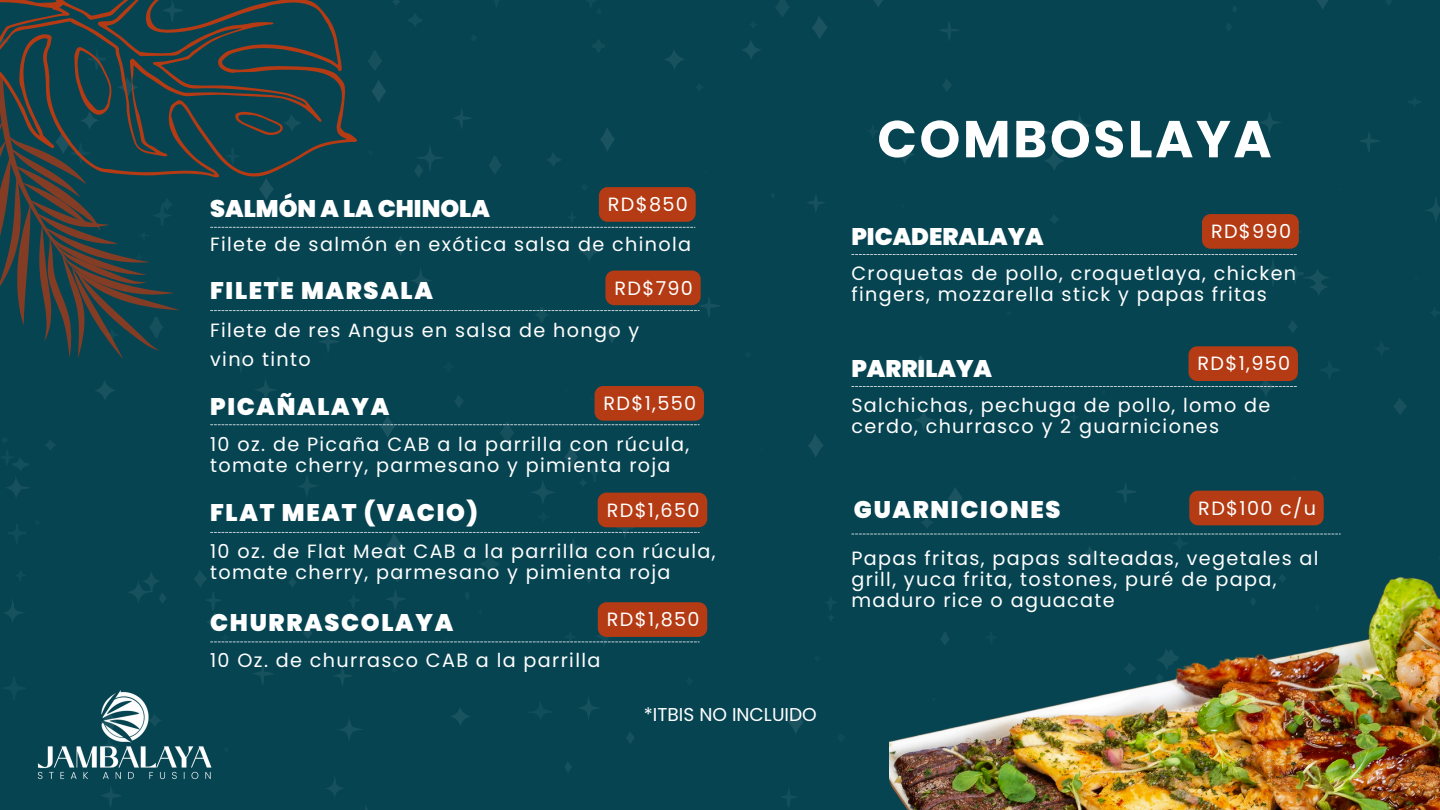
<style>
.page{position:relative;width:1440px;height:810px;background:#064452}
.page>*{position:absolute;margin:0;border:0;box-sizing:border-box;transform-origin:0 0}
.t1{font:700 51.9px "Poppins";letter-spacing:.05em;color:#fff}
.t2{font:900 24px "Poppins";letter-spacing:.07em;color:#fff}
.t3{font:900 24px "Poppins";color:#fff}
.t4{font:19.2px/21px "Poppins";letter-spacing:.07em;color:#fff}
.t5{font:18.6px "Poppins";color:#fff}
</style>
<div class="page">
<svg style="left:1317px;top:0;width:11px;height:9px"></svg>
<svg style="left:874px;top:0;width:9px;height:7px"></svg>
<svg style="left:494px;top:0;width:5px;height:7px"></svg>
<svg style="left:775px;top:0;width:14px;height:17px"></svg>
<svg style="left:1386px;top:0;width:5px;height:5px"></svg>
<svg style="left:1233px;top:6px;width:4px;height:6px"></svg>
<svg style="left:409px;top:13px;width:13px;height:13px"></svg>
<svg style="left:812px;top:16px;width:15px;height:23px"></svg>
<svg style="left:940px;top:22px;width:18px;height:19px"></svg>
<svg style="left:1226px;top:24px;width:5px;height:7px"></svg>
<svg style="left:592px;top:40px;width:13px;height:12px"></svg>
<svg style="left:743px;top:40px;width:17px;height:19px"></svg>
<div style="left:664px;top:49px;width:22px;height:21px;background:#fefffe;border-radius:11px;opacity:.68"></div>
<svg style="left:942px;top:79px;width:9px;height:12px"></svg>
<svg style="left:1408px;top:97px;width:13px;height:10px"></svg>
<svg style="left:454px;top:109px;width:17px;height:20px"></svg>
<svg style="left:1259px;top:112px;width:22px;height:22px"></svg>
<svg style="left:1068px;top:114px;width:23px;height:23px"></svg>
<svg style="left:1035px;top:124px;width:18px;height:19px"></svg>
<div style="left:600px;top:127px;width:15px;height:25px;background:#fefffe;border-radius:50%;opacity:.75"></div>
<svg style="left:1360px;top:133px;width:19px;height:19px"></svg>
<div style="left:894px;top:144px;width:21px;height:21px;background:#fefffe;border-radius:50%;opacity:.67"></div>
<div style="left:1043px;top:150px;width:22px;height:22px;background:#fefffe;border-radius:11px;opacity:.68"></div>
<svg style="left:547px;top:153px;width:14px;height:14px"></svg>
<svg style="left:489px;top:156px;width:12px;height:18px"></svg>
<svg style="left:414px;top:147px;width:29px;height:30px"></svg>
<div style="left:580px;top:183px;width:9px;height:9px;background:#0c4956;border-radius:4px"></div>
<svg style="left:807px;top:195px;width:18px;height:17px"></svg>
<svg style="left:1426px;top:197px;width:14px;height:24px"></svg>
<div style="left:578px;top:240px;width:22px;height:22px;background:#fefffe;border-radius:11px;opacity:.68"></div>
<svg style="left:1431px;top:308px;width:9px;height:9px"></svg>
<div style="left:1006px;top:310px;width:7px;height:7px;background:#0a4755;border-radius:3px"></div>
<svg style="left:1288px;top:321px;width:9px;height:12px"></svg>
<svg style="left:1321px;top:362px;width:18px;height:16px"></svg>
<div style="left:94px;top:379px;width:22px;height:22px;background:#fefffe;border-radius:11px;opacity:.68"></div>
<svg style="left:1394px;top:398px;width:13px;height:17px"></svg>
<svg style="left:808px;top:434px;width:15px;height:23px"></svg>
<svg style="left:46px;top:440px;width:9px;height:10px"></svg>
<svg style="left:7px;top:458px;width:22px;height:39px"></svg>
<svg style="left:17px;top:571px;width:8px;height:10px"></svg>
<svg style="left:129px;top:573px;width:37px;height:31px"></svg>
<svg style="left:4px;top:600px;width:20px;height:22px"></svg>
<svg style="left:826px;top:597px;width:11px;height:24px"></svg>
<div style="left:814px;top:655px;width:7px;height:7px;background:#0d4957;border-radius:3px"></div>
<svg style="left:253px;top:665px;width:21px;height:19px"></svg>
<svg style="left:334px;top:666px;width:18px;height:20px"></svg>
<svg style="left:580px;top:697px;width:18px;height:22px"></svg>
<svg style="left:531px;top:703px;width:21px;height:16px"></svg>
<div style="left:450px;top:707px;width:21px;height:19px;background:#fefffe;border-radius:50%;opacity:.72"></div>
<svg style="left:788px;top:710px;width:15px;height:23px"></svg>
<svg style="left:339px;top:720px;width:23px;height:19px"></svg>
<svg style="left:626px;top:732px;width:8px;height:12px"></svg>
<svg style="left:565px;top:762px;width:7px;height:10px"></svg>
<svg style="left:326px;top:777px;width:18px;height:20px"></svg>
<svg style="left:101px;top:788px;width:20px;height:19px"></svg>
<svg style="left:783px;top:789px;width:13px;height:18px"></svg>
<img style="left:890px;top:557px;width:550px;height:253px">
<img style="left:37px;top:684px;width:226px;height:104px">
<svg style="left:851px;top:214px;width:478px;height:82px"></svg>
<svg style="left:851px;top:346px;width:447px;height:84px"></svg>
<svg style="left:186px;top:0;width:223px;height:255px"></svg>
<svg style="left:223px;top:96px;width:80px;height:71px"></svg>
<svg style="left:0;top:0;width:186px;height:359px"></svg>
<svg style="left:210px;top:187px;width:486px;height:41px"></svg>
<svg style="left:851px;top:483px;width:490px;height:100px"></svg>
<svg style="left:194px;top:269px;width:525px;height:376px"></svg>
<p class="t3" style="left:210px;top:192px;width:281px">SALMÓN A LA CHINOLA</p>
<h2 class="t4" style="left:210px;top:234px;width:482px">Filete de salmón en exótica salsa de chinola</h2>
<h3 class="t4" style="left:608px;top:194px;width:82px">RD$850</h3>
<h3 class="t2" style="left:210px;top:274px;width:224px">FILETE MARSALA</h3>
<h2 class="t4" style="left:614px;top:277px;width:80px">RD$790</h2>
<h1 class="t4" style="left:210px;top:316px;width:431px;line-height:29.2px">Filete de res Angus en salsa de hongo y vino tinto</h1>
<p class="t2" style="left:210px;top:390px;width:181px">PICAÑALAYA</p>
<h3 class="t4" style="left:604px;top:393px;width:94px">RD$1,550</h3>
<p class="t4" style="left:210px;top:434px;width:481px">10 oz. de Picaña CAB a la parrilla con rúcula, tomate cherry, parmesano y pimienta roja</p>
<h3 class="t2" style="left:210px;top:496px;width:269px">FLAT MEAT (VACIO)</h3>
<h2 class="t4" style="left:607px;top:500px;width:94px">RD$1,650</h2>
<p class="t4" style="left:210px;top:541px;width:507px">10 oz. de Flat Meat CAB a la parrilla con rúcula, tomate cherry, parmesano y pimienta roja</p>
<p class="t2" style="left:210px;top:606px;width:245px">CHURRASCOLAYA</p>
<p class="t4" style="left:210px;top:650px;width:392px">10 Oz. de churrasco CAB a la parrilla</p>
<h2 class="t4" style="left:607px;top:609px;width:94px">RD$1,850</h2>
<h2 class="t5" style="left:644px;top:702px;width:174px">*ITBIS NO INCLUIDO</h2>
<p class="t1" style="left:877px;top:103px;width:396px">COMBOSLAYA</p>
<h2 class="t4" style="left:1211px;top:221px;width:82px">RD$990</h2>
<h2 class="t3" style="left:851px;top:220px;width:194px">PICADERALAYA</h2>
<p class="t4" style="left:851px;top:263px;width:446px">Croquetas de pollo, croquetlaya, chicken</p>
<h3 class="t4" style="left:851px;top:284px;width:417px">fingers, mozzarella stick y papas fritas</h3>
<h2 class="t4" style="left:1198px;top:353px;width:94px">RD$1,950</h2>
<p class="t3" style="left:851px;top:352px;width:142px">PARRILAYA</p>
<h3 class="t4" style="left:851px;top:395px;width:421px">Salchichas, pechuga de pollo, lomo de cerdo, churrasco y 2 guarniciones</h3>
<p class="t4" style="left:1198px;top:498px;width:119px">RD$100 c/u</p>
<p class="t2" style="left:854px;top:493px;width:208px">GUARNICIONES</p>
<p class="t4" style="left:851px;top:547px;width:469px">Papas fritas, papas salteadas, vegetales al grill, yuca frita, tostones, puré de papa, maduro rice o aguacate</p>
</div>
